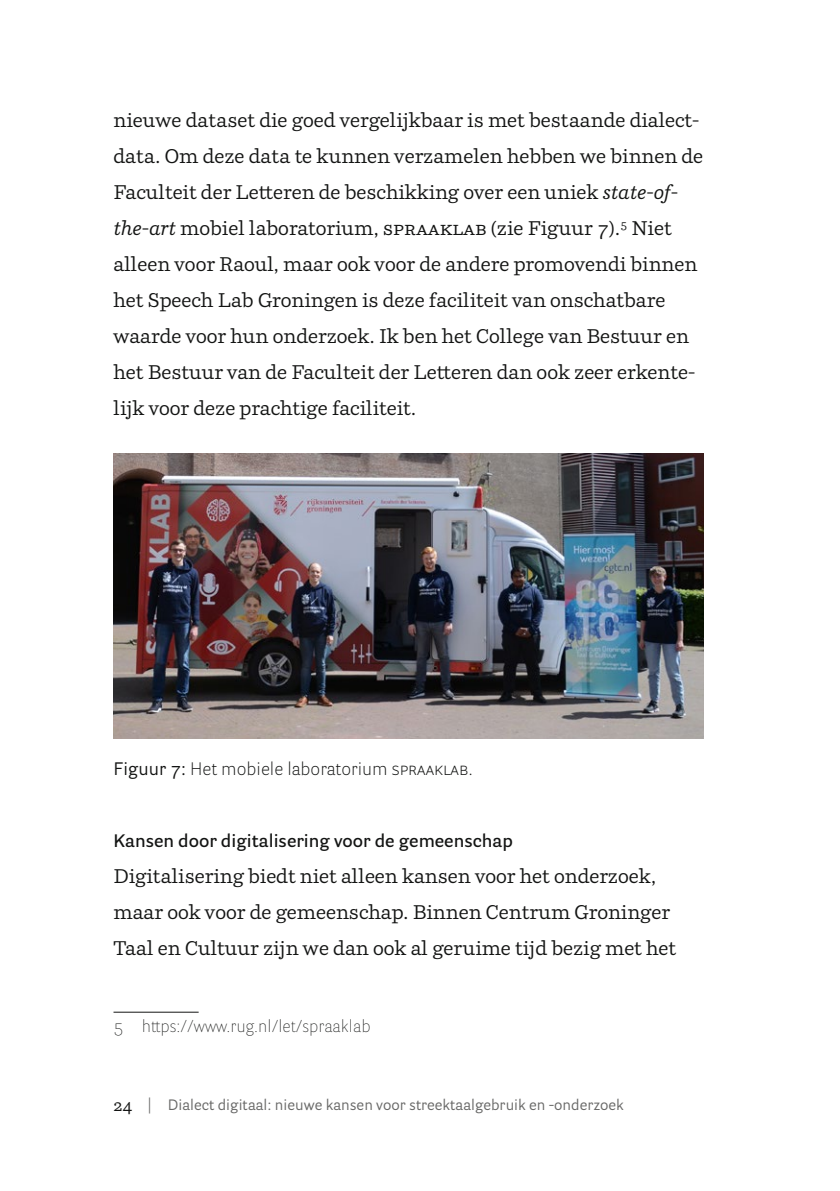
<style>
.page{position:relative;width:840px;height:1191px;background:#fff}
.page>*{position:absolute;margin:0;border:0;box-sizing:border-box;transform-origin:0 0}
.Alinea{font:19.6px/36px "Parry";color:#131413}
.Kop2{font:600 18px "Parry Grotesque";color:#131413}
.Bijschrift{font:300 18px "Parry Grotesque";color:#131413}
.Voetnoot{font:100 17px "Parry Grotesque";color:#131413}
.t1{font:15px "Parry Grotesque";color:#686867}
.s1{font-style:italic}
.s2{font-weight:400}
.s3{font-family:"Parry";font-size:17px;color:#131413}
.s4{font-size:16px}
</style>
<div class="page">
<img style="left:113px;top:453px;width:590px;height:286px">
<hr style="left:113px;top:1011px;width:85px;height:1px;background:#131413">
<p class="Alinea" style="left:113px;top:102px;width:591px">nieuwe dataset die goed vergelijkbaar is met bestaande dialect&shy;data. Om deze data te kunnen verzamelen hebben we binnen de Faculteit der Letteren de beschikking over een uniek <span class="s1">state-of&shy;the-art</span> mobiel laboratorium, spraaklab (zie Figuur 7).<sup>5</sup> Niet alleen voor Raoul, maar ook voor de andere promovendi binnen het Speech Lab Groningen is deze faciliteit van onschatbare waarde voor hun onderzoek. Ik ben het College van Bestuur en het Bestuur van de Faculteit der Letteren dan ook zeer erkente&shy;lijk voor deze prachtige faciliteit.</p>
<p class="Bijschrift" style="left:113px;top:756px;width:361px"><span class="s2">Figuur 7:</span> Het mobiele laboratorium spraaklab.</p>
<p class="Kop2" style="left:113px;top:828px;width:401px">Kansen door digitalisering voor de gemeenschap</p>
<p class="Alinea" style="left:113px;top:858px;width:564px">Digitalisering biedt niet alleen kansen voor het onderzoek, maar ook voor de gemeenschap. Binnen Centrum Groninger<br>Taal en Cultuur zijn we dan ook al geruime tijd bezig met het</p>
<p class="Voetnoot" style="left:113px;top:1014px;width:258px">5 https://www.rug.nl/let/spraaklab</p>
<p class="t1" style="left:113px;top:1094px;width:511px"><span class="s3">24</span> <span class="s4">|</span> Dialect digitaal: nieuwe kansen voor streektaalgebruik en -onderzoek</p>
</div>
